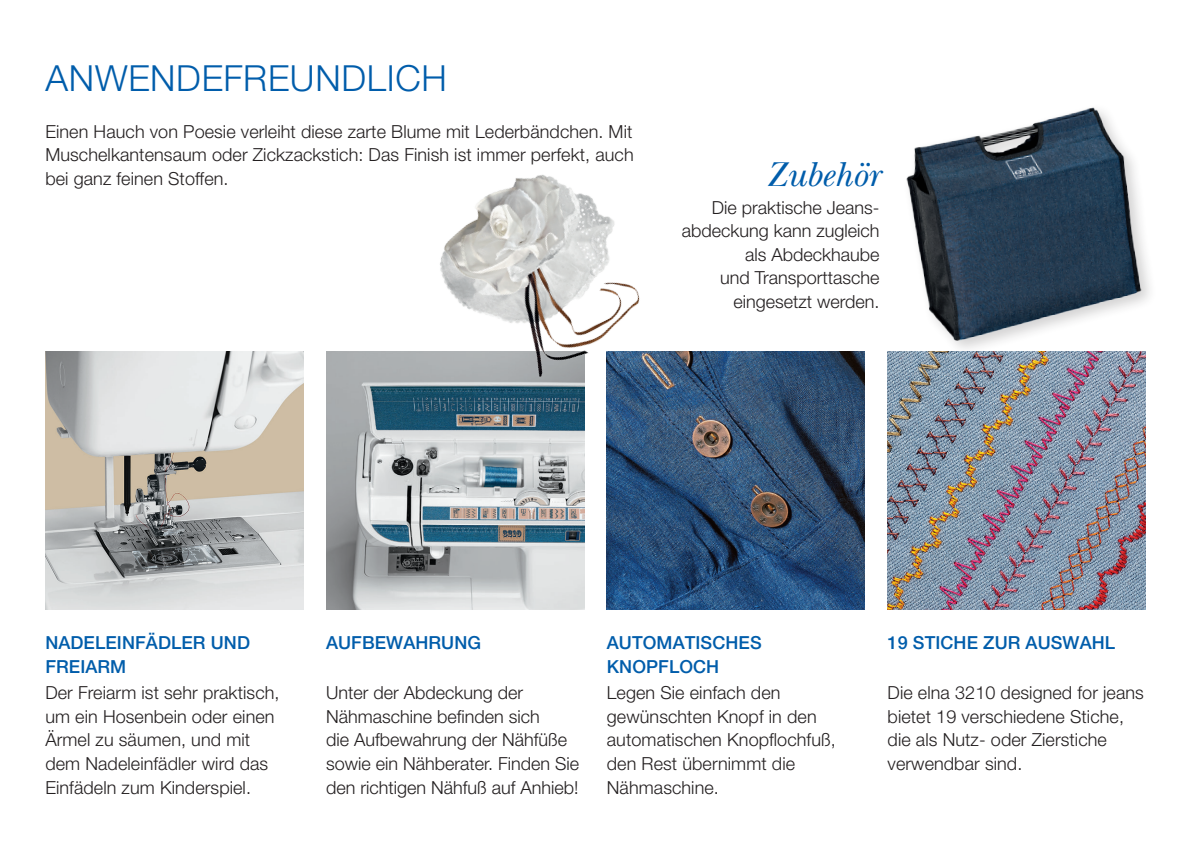
<style>
.page{position:relative;width:1191px;height:842px;background:#fff}
.page>*{position:absolute;margin:0;border:0;box-sizing:border-box;transform-origin:0 0}
.t1{font:300 36px "Helvetica Neue";letter-spacing:.02em;color:#015dab}
.t2{font:italic 36px "New Baskerville";letter-spacing:.005em;color:#015dab}
.t3{font:300 18px/23.6px "Helvetica Neue";letter-spacing:.005em;color:#231f20}
.t4{font:500 18px/23.6px "Helvetica Neue";letter-spacing:.005em;color:#015dab}
</style>
<div class="page">
<img style="left:326px;top:351px;width:258px;height:258px">
<img style="left:45px;top:351px;width:258px;height:258px">
<img style="left:607px;top:351px;width:258px;height:258px">
<img style="left:887px;top:351px;width:258px;height:258px">
<img style="left:890px;top:107px;width:260px;height:251px">
<img style="left:407px;top:175px;width:258px;height:202px">
<h1 class="t1" style="left:45px;top:56px;width:403px">Anwendefreundlich</h1>
<p class="t3" style="left:45px;top:119px;width:590px;text-align:justify">Einen Hauch von Poesie verleiht diese zarte Blume mit Lederbändchen. Mit Muschelkantensaum oder Zickzackstich: Das Finish ist immer perfekt, auch bei ganz feinen Stoffen.</p>
<h1 class="t2" style="left:765px;top:153px;width:116px">Zubehör</h1>
<p class="t3" style="left:681px;top:195px;width:199px;text-align:right">Die praktische Jeans&shy;abdeckung kann zugleich als Abdeckhaube<br>und Transporttasche eingesetzt werden.</p>
<p class="t4" style="left:45px;top:631px;width:206px">NADELEINFÄDLER UND<br>FREIARM</p>
<p class="t3" style="left:45px;top:680px;width:236px">Der Freiarm ist sehr praktisch, um ein Hosenbein oder einen<br>Ärmel zu säumen, und mit dem Nadeleinfädler wird das<br>Einfädeln zum Kinderspiel.</p>
<p class="t4" style="left:326px;top:631px;width:156px">AUFBEWAHRUNG</p>
<p class="t3" style="left:326px;top:681px;width:255px">Unter der Abdeckung der<br>Nähmaschine befinden sich<br>die Aufbewahrung der Nähfüße sowie ein Nähberater. Finden Sie den richtigen Nähfuß auf Anhieb!</p>
<p class="t4" style="left:607px;top:631px;width:155px">AUTOMATISCHES<br>KNOPFLOCH</p>
<p class="t3" style="left:607px;top:680px;width:230px">Legen Sie einfach den gewünschten Knopf in den automatischen Knopflochfuß, den Rest übernimmt die<br>Nähmaschine.</p>
<p class="t4" style="left:887px;top:631px;width:229px">19 STICHE ZUR AUSWAHL</p>
<p class="t3" style="left:887px;top:681px;width:258px">Die elna 3210 designed for jeans bietet 19 verschiedene Stiche, die als Nutz- oder Zierstiche verwendbar sind.</p>
</div>
